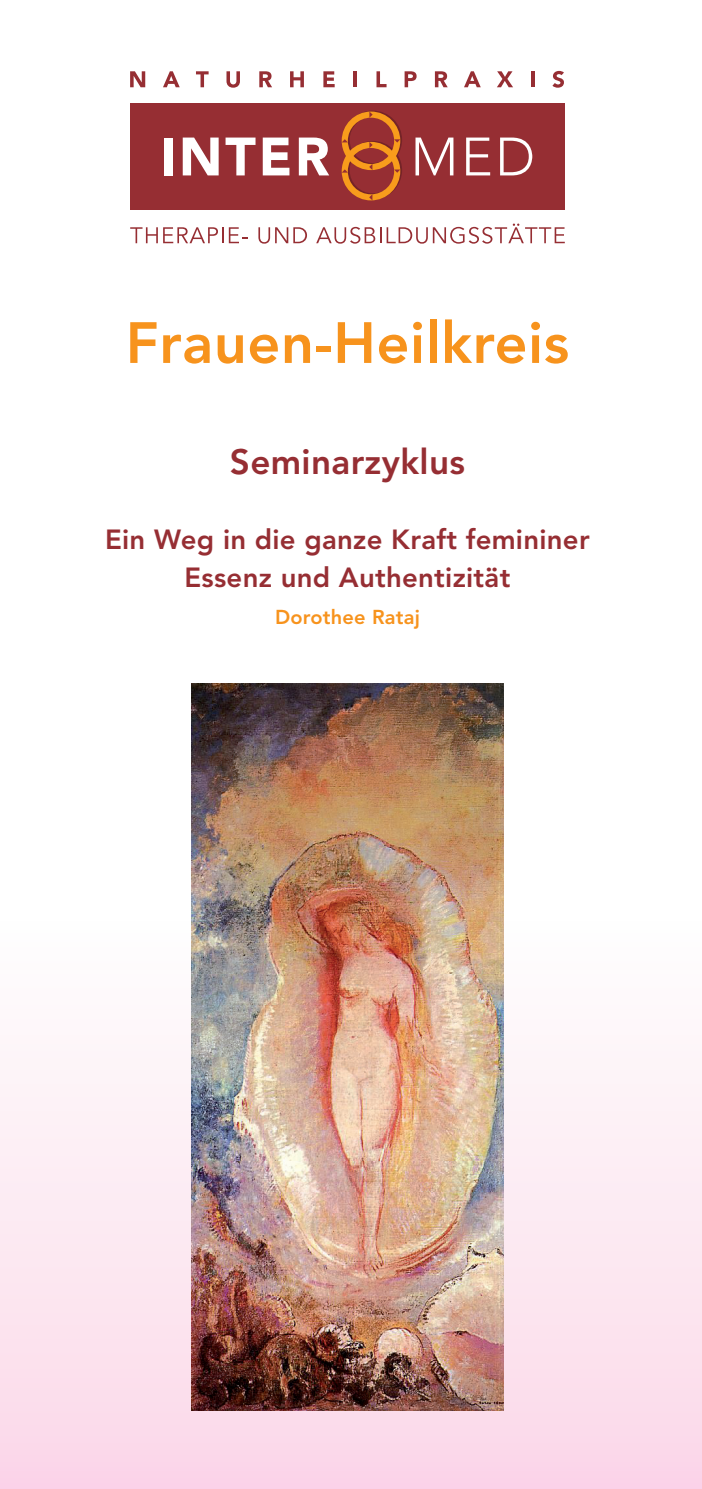
<style>
.page{position:relative;width:702px;height:1489px;background:#fff}
.page>*{position:absolute;margin:0;border:0;box-sizing:border-box;transform-origin:0 0}
.t1{font:800 57.5px "Avenir";letter-spacing:.01em;color:#f7931d}
.t2{font:800 35px "Avenir";letter-spacing:.01em;color:#962e33}
.t3{font:800 27.5px/37.5px "Avenir";letter-spacing:.01em;color:#962e33;text-align:center}
.t4{font:800 20px "Avenir";letter-spacing:.01em;color:#f7931d}
</style>
<div class="page">
<div style="left:0;top:918px;width:702px;height:570px;background:linear-gradient(to bottom,#fefffe,#fad6e8)"></div>
<img style="left:192px;top:683px;width:311px;height:726px">
<div style="left:130px;top:103px;width:434px;height:106px;background:#962e33"></div>
<div style="left:164px;top:137px;width:8px;height:38px;background:#fff"></div>
<svg style="left:183px;top:137px;width:36px;height:38px"></svg>
<svg style="left:225px;top:137px;width:30px;height:38px"></svg>
<svg style="left:263px;top:137px;width:26px;height:38px"></svg>
<svg style="left:299px;top:137px;width:30px;height:38px"></svg>
<svg style="left:415px;top:137px;width:38px;height:38px"></svg>
<svg style="left:466px;top:137px;width:24px;height:38px"></svg>
<svg style="left:500px;top:137px;width:32px;height:38px"></svg>
<svg style="left:130px;top:227px;width:93px;height:16px"></svg>
<svg style="left:229px;top:227px;width:18px;height:16px"></svg>
<svg style="left:258px;top:227px;width:49px;height:17px"></svg>
<svg style="left:316px;top:223px;width:248px;height:21px"></svg>
<svg style="left:130px;top:71px;width:15px;height:16px"></svg>
<svg style="left:163px;top:71px;width:17px;height:16px"></svg>
<svg style="left:196px;top:71px;width:12px;height:16px"></svg>
<svg style="left:226px;top:71px;width:14px;height:17px"></svg>
<svg style="left:259px;top:71px;width:13px;height:16px"></svg>
<svg style="left:290px;top:71px;width:14px;height:16px"></svg>
<svg style="left:323px;top:71px;width:11px;height:16px"></svg>
<hr style="left:353px;top:71px;width:4px;height:16px;background:#962e33">
<svg style="left:376px;top:71px;width:10px;height:16px"></svg>
<svg style="left:404px;top:71px;width:12px;height:16px"></svg>
<svg style="left:435px;top:71px;width:12px;height:16px"></svg>
<svg style="left:464px;top:71px;width:16px;height:16px"></svg>
<svg style="left:497px;top:71px;width:16px;height:16px"></svg>
<svg style="left:531px;top:71px;width:3px;height:16px"></svg>
<svg style="left:552px;top:71px;width:12px;height:17px"></svg>
<svg style="left:342px;top:111px;width:60px;height:89px"></svg>
<p class="t1" style="left:126px;top:309px;width:445px">Frauen-Heilkreis</p>
<p class="t2" style="left:230px;top:441px;width:236px">Seminarzyklus</p>
<p class="t3" style="left:105px;top:521px;width:486px">Ein Weg in die ganze Kraft femininer<br>Essenz und Authentizität</p>
<p class="t4" style="left:275px;top:605px;width:146px">Dorothee Rataj</p>
</div>
